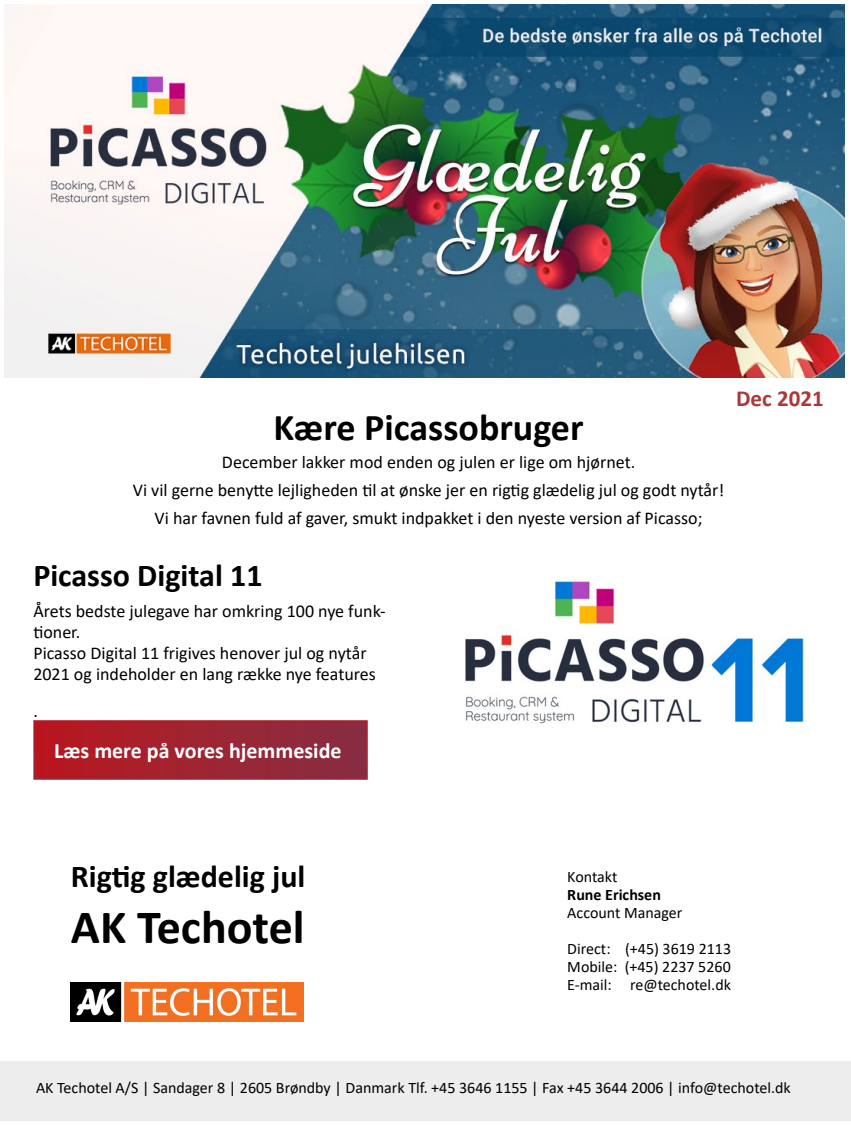
<style>
.page{position:relative;width:851px;height:1134px;background:#fff}
.page>*{position:absolute;margin:0;border:0;box-sizing:border-box;transform-origin:0 0}
.t1{font:700 48px "Calibri";color:#000}
.t2{font:700 38px "Calibri";color:#000}
.t3{font:700 32px "Calibri";color:#000}
.t4{font:700 23px "Calibri";color:#aa3a3a}
.t5{font:700 22px "Calibri";color:#fff}
.t6{font:18px/21px "Calibri";color:#000}
.t7{font:16px/18px "Calibri";color:#000;text-align:justify}
.t8{font:700 16px "Calibri";color:#000}
</style>
<div class="page">
<img style="left:4px;top:4px;width:840px;height:374px">
<img style="left:71px;top:982px;width:232px;height:39px">
<div style="left:0;top:1061px;width:850px;height:59px;background:#ededee"></div>
<img style="left:465px;top:581px;width:339px;height:143px">
<div style="left:34px;top:721px;width:333px;height:58px;background:linear-gradient(to right,#b8171f,#862f44)"></div>
<h2 class="t2" style="left:273px;top:400px;width:311px">Kære Picassobruger</h2>
<p class="t6" style="left:133px;top:447px;width:593px;line-height:27.9px;text-align:center">December lakker mod enden og julen er lige om hjørnet.<br>Vi vil gerne benytte lejligheden til at ønske jer en rigtig glædelig jul og godt nytår!<br>Vi har favnen fuld af gaver, smukt indpakket i den nyeste version af Picasso;</p>
<h3 class="t3" style="left:33px;top:553px;width:231px">Picasso Digital 11</h3>
<p class="t6" style="left:33px;top:600px;width:354px">Årets bedste julegave har omkring 100 nye funk&shy;tioner.<br>Picasso Digital 11 frigives henover jul og nytår 2021 og indeholder en lang række nye features</p>
<p class="t6" style="left:33px;top:700px;width:6px">.</p>
<p class="t5" style="left:54px;top:735px;width:289px">Læs mere på vores hjemmeside</p>
<p class="t4" style="left:736px;top:382px;width:89px">Dec 2021</p>
<h3 class="t3" style="left:71px;top:854px;width:236px">Rigtig glædelig jul</h3>
<h1 class="t1" style="left:71px;top:893px;width:235px">AK Techotel</h1>
<p class="t7" style="left:567px;top:867px;width:52px">Kontakt</p>
<p class="t8" style="left:567px;top:883px;width:95px">Rune Erichsen</p>
<p class="t7" style="left:567px;top:903px;width:117px">Account Manager</p>
<p class="t7" style="left:567px;top:939px;width:165px">Direct: (+45) 3619 2113<br>Mobile: (+45) 2237 5260<br>E-mail: re@techotel.dk</p>
<p class="t7" style="left:36px;top:1078px;width:756px">AK Techotel A/S | Sandager 8 | 2605 Brøndby | Danmark Tlf. +45 3646 1155 | Fax +45 3644 2006 | info@techotel.dk</p>
</div>
